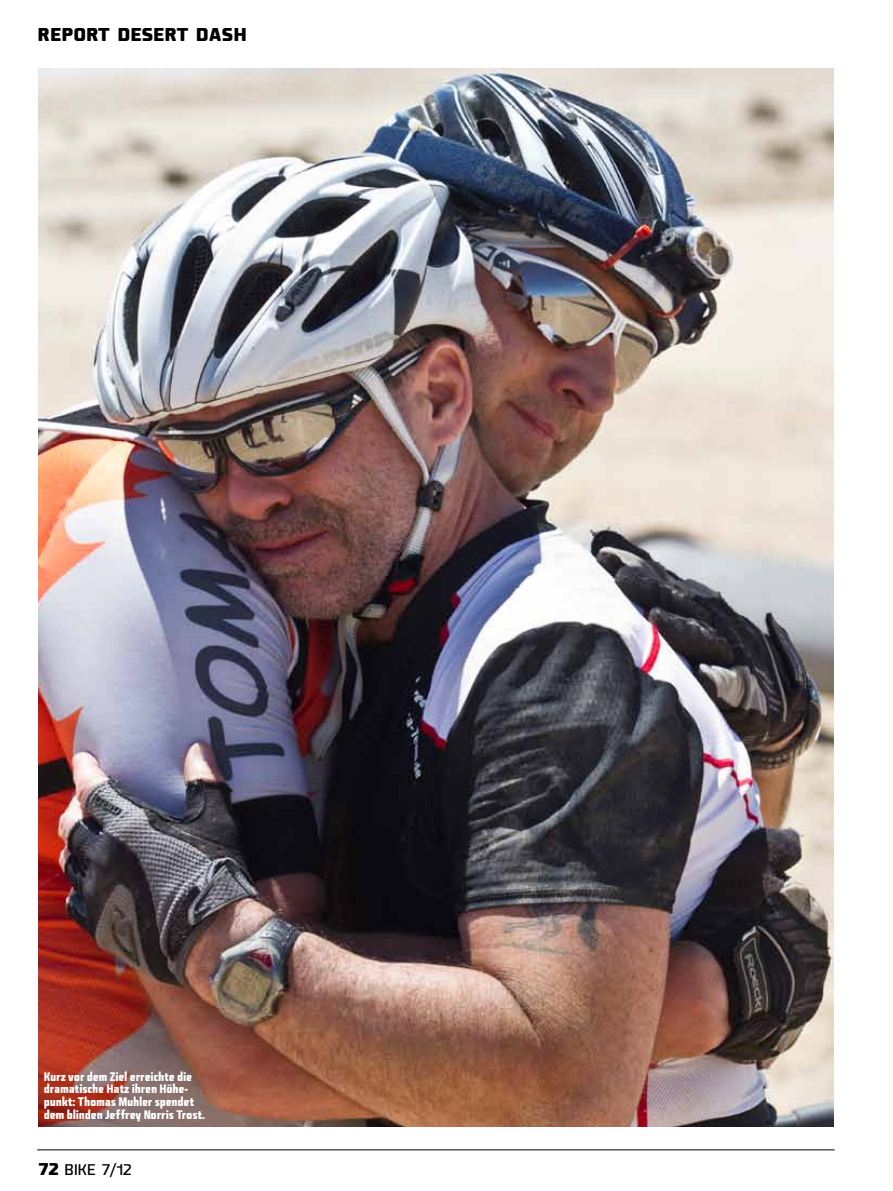
<style>
.page{position:relative;width:893px;height:1191px;background:#fff}
.page>*{position:absolute;margin:0;border:0;box-sizing:border-box;transform-origin:0 0}
.t1{font:18px "Fishmonger EEB";color:#000}
.t2{font:15px "Fishmonger EER";color:#000}
.t3{font:12px/12.8px "Fishmonger CB";letter-spacing:-.015em;color:#fff}
.s1{font-family:"Fishmonger EEB";font-size:16.5px}
</style>
<div class="page">
<hr style="left:37px;top:1149px;width:797px;height:1px;background:#000">
<img style="left:38px;top:68px;width:795px;height:1058px">
<h1 class="t1" style="left:38px;top:22px;width:211px">REPORT DESERT DASH</h1>
<p class="t3" style="left:44px;top:1069px;width:163px">Kurz vor dem Ziel erreichte die dramatische Hatz ihren Höhe&shy;punkt: Thomas Muhler spendet dem blinden Jeffrey Norris Trost.</p>
<p class="t2" style="left:39px;top:1159px;width:94px"><span class="s1">72</span> BIKE 7/12</p>
</div>
